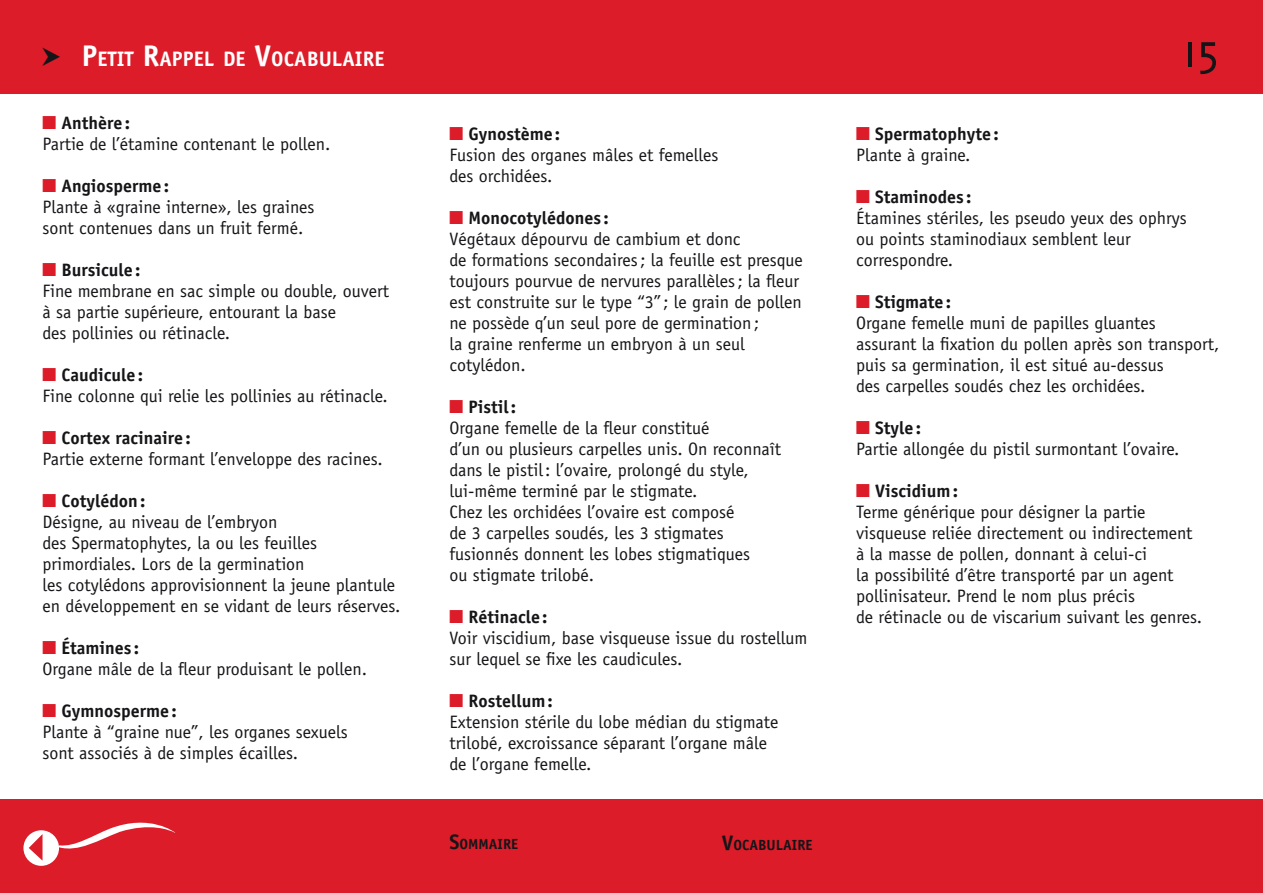
<style>
.page{position:relative;width:1263px;height:893px;background:#fff}
.page>*{position:absolute;margin:0;border:0;box-sizing:border-box;transform-origin:0 0}
.t1{font:300 52.5px "Triplex";color:#151518}
.t2{font:700 21px "Officina Sans";color:#fff}
.t3{font:18px/21px "Officina Sans";color:#151518}
.t4{font:700 18px/21px "Officina Sans";color:#151518}
.t5{font:700 14.7px "Officina Sans";color:#151518}
.s1{font-family:"Pointers";font-weight:400;font-size:30px;color:#151518}
.s2{font-size:30px}
.s3{font-family:"Fn T Basic Shapes 1";color:#dc1c29}
.s4{font-weight:700}
.s5{font-size:21px}
.s6{font-family:"Fn T Basic Shapes 1";font-weight:400;color:#dc1c29}
.s7{font-weight:400}
</style>
<div class="page">
<div style="left:0;top:0;width:1263px;height:94px;background:#dc1c29"></div>
<div style="left:0;top:799px;width:1263px;height:94px;background:#dc1c29"></div>
<div style="left:23px;top:830px;width:36px;height:36px;background:#fff;border-radius:50%"></div>
<svg style="left:59px;top:822px;width:116px;height:27px"></svg>
<svg style="left:29px;top:834px;width:14px;height:27px"></svg>
<p class="t2" style="left:43px;top:46px;width:343px"><span class="s1">b</span> <span class="s2">P</span>ETIT <span class="s2">R</span>APPEL DE <span class="s2">V</span>OCABULAIRE</p>
<p class="t3" style="left:43px;top:113px;width:290px"><span class="s3">C</span> <span class="s4">Anthère :<br></span>Partie de l’étamine contenant le pollen.</p>
<p class="t3" style="left:43px;top:176px;width:274px"><span class="s3">C</span> <span class="s4">Angiosperme :<br></span>Plante à «graine interne», les graines sont contenues dans un fruit fermé.</p>
<p class="t3" style="left:43px;top:260px;width:348px"><span class="s3">C</span> <span class="s4">Bursicule :<br></span>Fine membrane en sac simple ou double, ouvert à sa partie supérieure, entourant la base<br>des pollinies ou rétinacle.</p>
<p class="t3" style="left:43px;top:365px;width:347px"><span class="s3">C</span> <span class="s4">Caudicule :<br></span>Fine colonne qui relie les pollinies au rétinacle.</p>
<p class="t3" style="left:43px;top:428px;width:342px"><span class="s3">C</span> <span class="s4">Cortex racinaire :<br></span>Partie externe formant l’enveloppe des racines.</p>
<p class="t3" style="left:43px;top:491px;width:360px"><span class="s3">C</span> <span class="s4">Cotylédon :<br></span>Désigne, au niveau de l’embryon<br>des Spermatophytes, la ou les feuilles primordiales. Lors de la germination<br>les cotylédons approvisionnent la jeune plantule en développement en se vidant de leurs réserves.</p>
<p class="t3" style="left:43px;top:638px;width:326px"><span class="s3">C</span> <span class="s4">Étamines :<br></span>Organe mâle de la fleur produisant le pollen.</p>
<p class="t3" style="left:43px;top:701px;width:307px"><span class="s3">C</span> <span class="s4">Gymnosperme :<br></span>Plante à “graine nue”, les organes sexuels sont associés à de simples écailles.</p>
<p class="t3" style="left:449px;top:123px;width:271px"><span class="s3">C</span> <span class="s4">Gynostème :<br></span>Fusion des organes mâles et femelles des orchidées.</p>
<p class="t3" style="left:449px;top:207px;width:355px"><span class="s3">C</span> <span class="s4">Monocotylédones :<br></span>Végétaux dépourvu de cambium et donc<br>de formations secondaires ; la feuille est presque toujours pourvue de nervures parallèles ; la fleur est construite sur le type “3” ; le grain de pollen ne possède q’un seul pore de germination ;<br>la graine renferme un embryon à un seul cotylédon.</p>
<p class="t3" style="left:449px;top:396px;width:333px"><span class="s3">C</span> <span class="s4">Pistil :<br></span>Organe femelle de la fleur constitué<br>d’un ou plusieurs carpelles unis. On reconnaît dans le pistil : l’ovaire, prolongé du style, lui-même terminé par le stigmate.<br>Chez les orchidées l’ovaire est composé<br>de 3 carpelles soudés, les 3 stigmates fusionnés donnent les lobes stigmatiques<br>ou stigmate trilobé.</p>
<p class="t3" style="left:449px;top:606px;width:360px"><span class="s3">C</span> <span class="s4">Rétinacle :<br></span>Voir viscidium, base visqueuse issue du rostellum sur lequel se fixe les caudicules.</p>
<p class="t3" style="left:449px;top:690px;width:331px"><span class="s3">C</span> <span class="s4">Rostellum :<br></span>Extension stérile du lobe médian du stigmate trilobé, excroissance séparant l’organe mâle de l’organe femelle.</p>
<p class="t5" style="left:449px;top:835px;width:70px"><span class="s5">S</span>OMMAIRE</p>
<p class="t5" style="left:722px;top:835px;width:92px"><span class="s5">V</span>OCABULAIRE</p>
<h1 class="t1" style="left:1183px;top:21px;width:38px">15</h1>
<p class="t4" style="left:856px;top:123px;width:144px"><span class="s6">C</span> Spermatophyte :<br><span class="s7">Plante à graine.</span></p>
<p class="t3" style="left:856px;top:186px;width:332px"><span class="s3">C</span> <span class="s4">Staminodes :<br></span>Étamines stériles, les pseudo yeux des ophrys ou points staminodiaux semblent leur correspondre.</p>
<p class="t3" style="left:856px;top:291px;width:365px"><span class="s3">C</span> <span class="s4">Stigmate :<br></span>Organe femelle muni de papilles gluantes assurant la fixation du pollen après son transport, puis sa germination, il est situé au-dessus<br>des carpelles soudés chez les orchidées.</p>
<p class="t3" style="left:856px;top:417px;width:325px"><span class="s3">C</span> <span class="s4">Style :<br></span>Partie allongée du pistil surmontant l’ovaire.</p>
<p class="t3" style="left:856px;top:480px;width:348px"><span class="s3">C</span> <span class="s4">Viscidium :<br></span>Terme générique pour désigner la partie visqueuse reliée directement ou indirectement à la masse de pollen, donnant à celui-ci<br>la possibilité d’être transporté par un agent pollinisateur. Prend le nom plus précis<br>de rétinacle ou de viscarium suivant les genres.</p>
</div>
